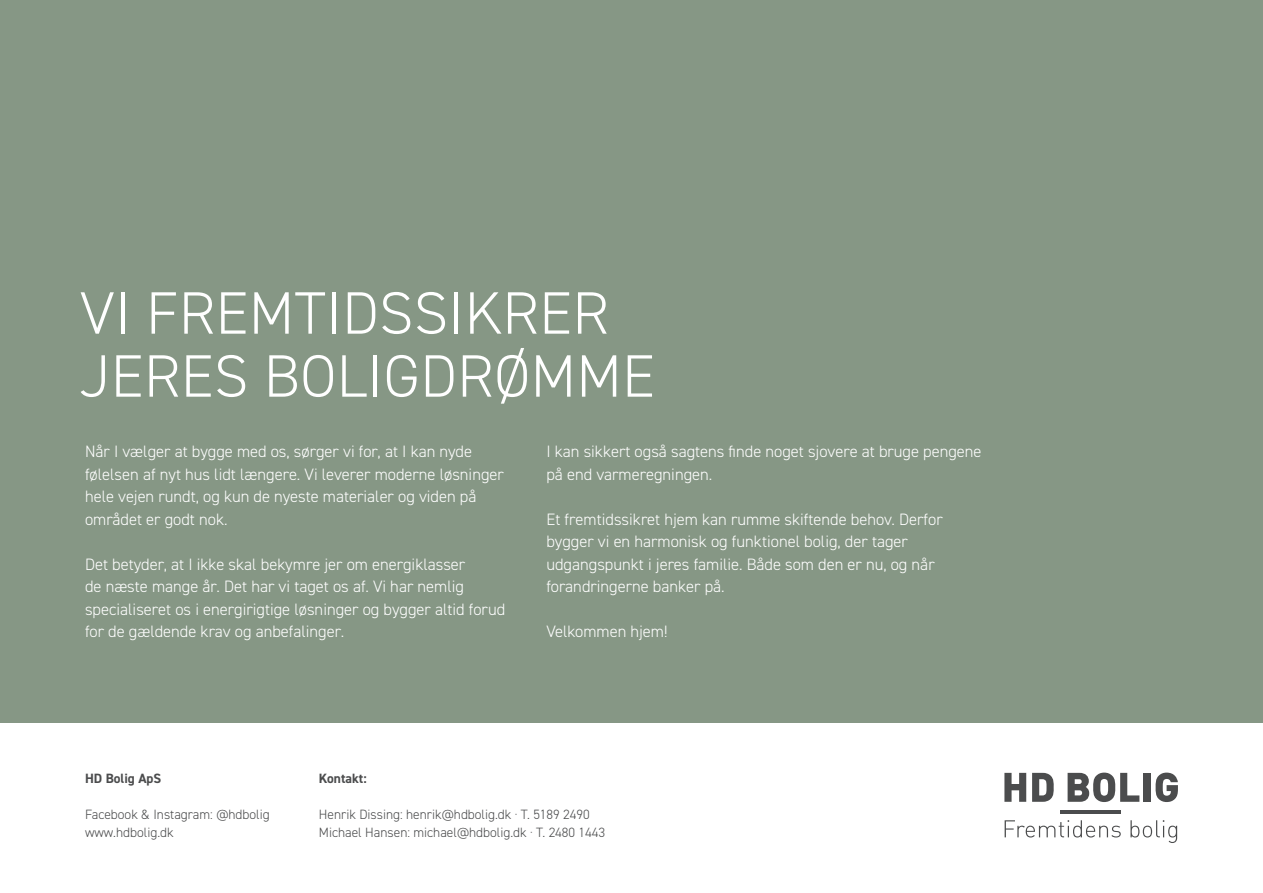
<style>
.page{position:relative;width:1263px;height:893px;background:#fff}
.page>*{position:absolute;margin:0;border:0;box-sizing:border-box;transform-origin:0 0}
.t1{font:300 60px/63px "DIN2014";letter-spacing:.01em;color:#fff}
.t2{font:300 16.5px/22.5px "DIN2014";color:#fff}
.t3{font:300 13.5px "DIN2014";color:#4b4c4d}
.t4{font:700 13.5px "DIN2014";color:#4b4c4d}
</style>
<div class="page">
<svg style="left:1004px;top:773px;width:22px;height:29px"></svg>
<svg style="left:1032px;top:773px;width:22px;height:29px"></svg>
<svg style="left:1067px;top:773px;width:72px;height:29px"></svg>
<div style="left:1143px;top:773px;width:8px;height:29px;background:#4b4c4d"></div>
<svg style="left:1155px;top:773px;width:23px;height:29px"></svg>
<svg style="left:1004px;top:820px;width:117px;height:17px"></svg>
<svg style="left:1130px;top:820px;width:47px;height:23px"></svg>
<hr style="left:1060px;top:810px;width:60px;height:3px;background:#4b4c4d">
<div style="left:0;top:0;width:1263px;height:723px;background:#869785"></div>
<p class="t1" style="left:80px;top:282px;width:576px">VI FREMTIDSSIKRER<br>JERES BOLIGDRØMME</p>
<p class="t2" style="left:85px;top:440px;width:420px">Når I vælger at bygge med os, sørger vi for, at I kan nyde følelsen af nyt hus lidt længere. Vi leverer moderne løsninger hele vejen rundt, og kun de nyeste materialer og viden på området er godt nok.</p>
<p class="t2" style="left:85px;top:553px;width:422px">Det betyder, at I ikke skal bekymre jer om energiklasser<br>de næste mange år. Det har vi taget os af. Vi har nemlig specialiseret os i energirigtige løsninger og bygger altid forud for de gældende krav og anbefalinger.</p>
<p class="t2" style="left:546px;top:440px;width:437px">I kan sikkert også sagtens finde noget sjovere at bruge pengene på end varmeregningen.</p>
<p class="t2" style="left:546px;top:508px;width:398px">Et fremtidssikret hjem kan rumme skiftende behov. Derfor bygger vi en harmonisk og funktionel bolig, der tager udgangspunkt i jeres familie. Både som den er nu, og når forandringerne banker på.</p>
<p class="t2" style="left:546px;top:620px;width:122px">Velkommen hjem!</p>
<p class="t4" style="left:85px;top:770px;width:78px">HD Bolig ApS</p>
<p class="t3" style="left:85px;top:806px;width:186px">Facebook &amp; Instagram: @hdbolig</p>
<p class="t3" style="left:85px;top:824px;width:90px">www.hdbolig.dk</p>
<p class="t4" style="left:319px;top:770px;width:49px">Kontakt:</p>
<p class="t3" style="left:319px;top:806px;width:272px">Henrik Dissing: henrik@hdbolig.dk · T. 5189 2490</p>
<p class="t3" style="left:319px;top:824px;width:288px">Michael Hansen: michael@hdbolig.dk · T. 2480 1443</p>
</div>
